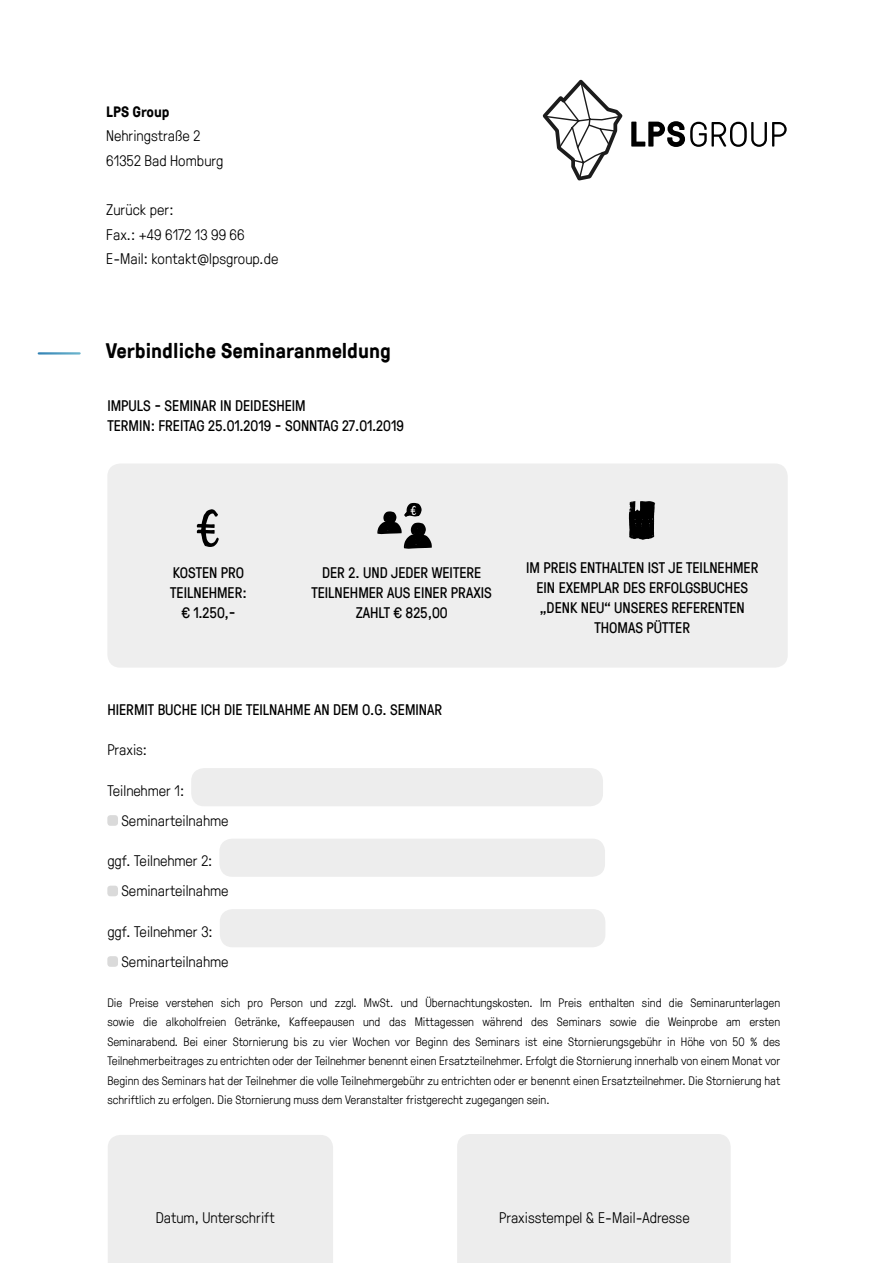
<style>
.page{position:relative;width:893px;height:1263px;background:#fff}
.page>*{position:absolute;margin:0;border:0;box-sizing:border-box;transform-origin:0 0}
.t1{font:700 21px "GT Pressura";color:#000}
.t2{font:15px/20.2px "GT Pressura";color:#000;text-align:center}
.t3{font:300 15px "GT Pressura";color:#000}
.t4{font:700 15px "GT Pressura";color:#000}
.t5{font:12.75px "Portena Help Forest";color:#fafafa}
.t6{font:300 12px/19.5px "GT Pressura";color:#000;text-align:justify}
</style>
<div class="page">
<div style="left:108px;top:1135px;width:225px;height:128px;background:#ededed"></div>
<div style="left:457px;top:1134px;width:274px;height:129px;background:#ededed"></div>
<svg style="left:631px;top:121px;width:156px;height:26px"></svg>
<svg style="left:542px;top:79px;width:81px;height:102px"></svg>
<div style="left:191px;top:768px;width:412px;height:38px;background:#ededed;border-radius:13px"></div>
<div style="left:107px;top:815px;width:11px;height:11px;background:#dadada;border-radius:3px"></div>
<div style="left:219px;top:839px;width:386px;height:38px;background:#ededed;border-radius:13px"></div>
<div style="left:107px;top:886px;width:11px;height:10px;background:#dadada;border-radius:3px"></div>
<div style="left:220px;top:909px;width:385px;height:38px;background:#ededed;border-radius:13px"></div>
<div style="left:107px;top:956px;width:11px;height:11px;background:#dadada;border-radius:3px"></div>
<div style="left:107px;top:463px;width:681px;height:205px;background:#eee;border-radius:13px"></div>
<svg style="left:197px;top:509px;width:22px;height:38px"></svg>
<svg style="left:377px;top:503px;width:55px;height:46px"></svg>
<svg style="left:629px;top:501px;width:26px;height:39px"></svg>
<p class="t4" style="left:106px;top:100px;width:65px">LPS Group</p>
<p class="t3" style="left:106px;top:125px;width:96px">Nehringstraße 2</p>
<p class="t3" style="left:106px;top:150px;width:119px">61352 Bad Homburg</p>
<p class="t3" style="left:106px;top:199px;width:69px">Zurück per:</p>
<p class="t3" style="left:106px;top:224px;width:140px">Fax.: +49 6172 13 99 66</p>
<p class="t3" style="left:106px;top:248px;width:174px">E-Mail: kontakt@lpsgroup.de</p>
<p class="t1" style="left:106px;top:335px;width:287px">Verbindliche Seminaranmeldung</p>
<p class="t2" style="left:107px;top:395px;width:200px">IMPULS - SEMINAR IN DEIDESHEIM</p>
<p class="t2" style="left:107px;top:415px;width:298px">TERMIN: FREITAG 25.01.2019 - SONNTAG 27.01.2019</p>
<p class="t5" style="left:410px;top:502px;width:8px">€</p>
<p class="t2" style="left:170px;top:562px;width:78px">KOSTEN PRO<br>TEILNEHMER: € 1.250,-</p>
<p class="t2" style="left:311px;top:562px;width:182px">DER 2. UND JEDER WEITERE<br>TEILNEHMER AUS EINER PRAXIS<br>ZAHLT € 825,00</p>
<p class="t2" style="left:526px;top:556px;width:234px">IM PREIS ENTHALTEN IST JE TEILNEHMER<br>EIN EXEMPLAR DES ERFOLGSBUCHES „DENK NEU“ UNSERES REFERENTEN<br>THOMAS PÜTTER</p>
<p class="t2" style="left:107px;top:698px;width:336px">HIERMIT BUCHE ICH DIE TEILNAHME AN DEM O.G. SEMINAR</p>
<p class="t3" style="left:107px;top:739px;width:41px">Praxis:</p>
<p class="t3" style="left:107px;top:780px;width:78px">Teilnehmer 1:</p>
<p class="t3" style="left:121px;top:810px;width:109px">Seminarteilnahme</p>
<p class="t3" style="left:107px;top:850px;width:107px">ggf. Teilnehmer 2:</p>
<p class="t3" style="left:121px;top:880px;width:109px">Seminarteilnahme</p>
<p class="t3" style="left:107px;top:921px;width:107px">ggf. Teilnehmer 3:</p>
<p class="t3" style="left:121px;top:951px;width:109px">Seminarteilnahme</p>
<p class="t6" style="left:107px;top:992px;width:674px">Die Preise verstehen sich pro Person und zzgl. MwSt. und Übernachtungskosten. Im Preis enthalten sind die Seminarunterlagen sowie die alkoholfreien Getränke, Kaffeepausen und das Mittagessen während des Seminars sowie die Weinprobe am ersten Seminarabend. Bei einer Stornierung bis zu vier Wochen vor Beginn des Seminars ist eine Stornierungsgebühr in Höhe von 50 % des Teilnehmerbeitrages zu entrichten oder der Teilnehmer benennt einen Ersatzteilnehmer. Erfolgt die Stornierung innerhalb von einem Monat vor Beginn des Seminars hat der Teilnehmer die volle Teilnehmergebühr zu entrichten oder er benennt einen Ersatzteilnehmer. Die Stornierung hat schriftlich zu erfolgen. Die Stornierung muss dem Veranstalter fristgerecht zugegangen sein.</p>
<p class="t3" style="left:156px;top:1206px;width:121px">Datum, Unterschrift</p>
<p class="t3" style="left:499px;top:1206px;width:192px">Praxisstempel &amp; E-Mail-Adresse</p>
</div>
